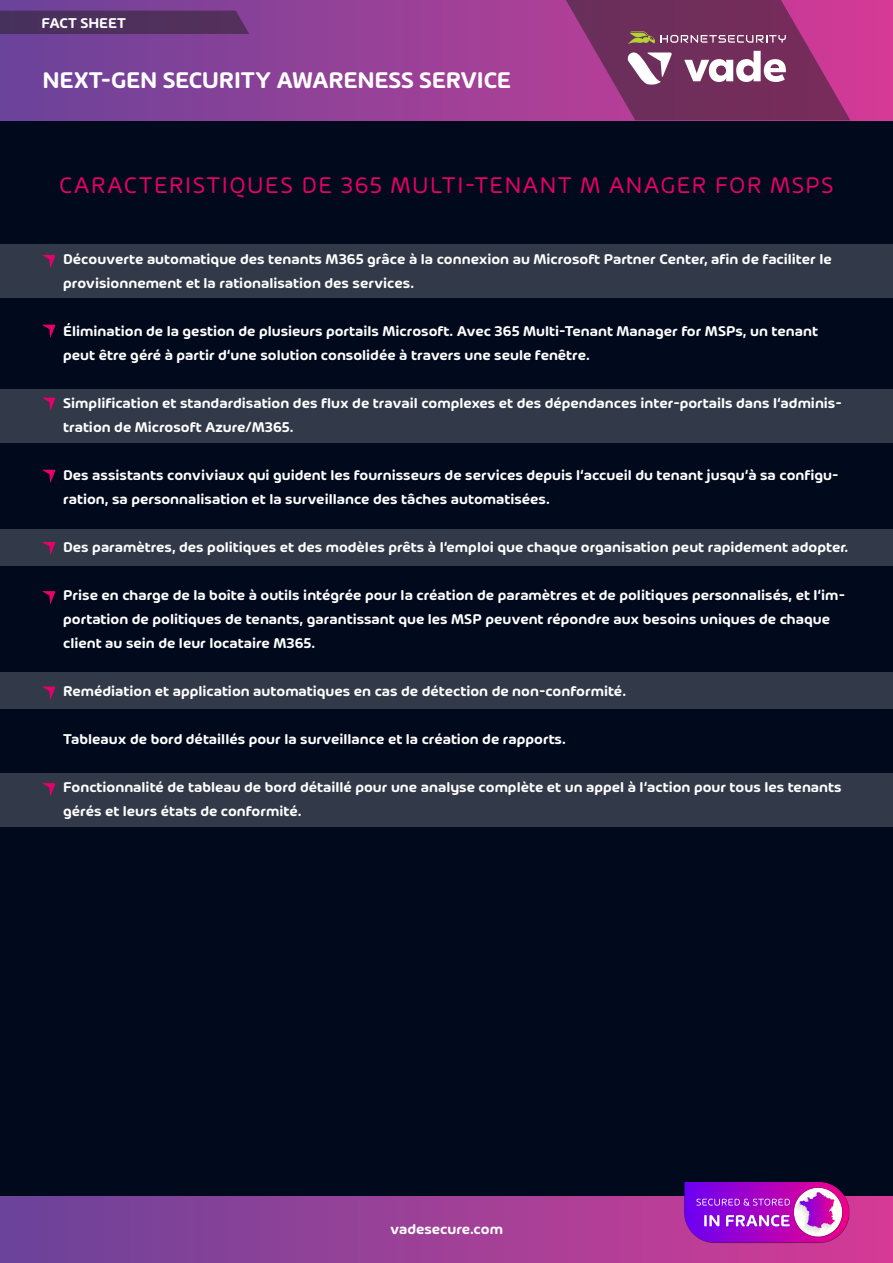
<style>
.page{position:relative;width:893px;height:1263px;background:#fff}
.page>*{position:absolute;margin:0;border:0;box-sizing:border-box;transform-origin:0 0}
.Intro{font:24px "Hornet";letter-spacing:.04em;color:#e60069}
.t1{font:600 24px "Hornet";letter-spacing:-.015em;color:#fff}
.Subhead_Fliesstext{font:600 15px/24px "Hornet";color:#fff}
</style>
<div class="page">
<div style="left:0;top:108px;width:893px;height:1097px;background:#01091c"></div>
<svg style="left:0;top:0;width:893px;height:120px;background:#924097"></svg>
<div style="left:0;top:1196px;width:893px;height:67px;background:linear-gradient(to right,#6a449a,#d53b96)"></div>
<div style="left:0;top:11px;width:249px;height:23px;background:#4e305c"></div>
<svg style="left:558px;top:0;width:292px;height:120px;background:#8f4176"></svg>
<img style="left:667px;top:1182px;width:199px;height:67px">
<svg style="left:696px;top:1192px;width:139px;height:42px;background:#b53ed5"></svg>
<div style="left:0;top:529px;width:893px;height:37px;background:#323948"></div>
<div style="left:0;top:673px;width:893px;height:36px;background:#323948"></div>
<div style="left:0;top:773px;width:893px;height:54px;background:#323948"></div>
<div style="left:0;top:389px;width:893px;height:54px;background:#323948"></div>
<div style="left:0;top:244px;width:893px;height:54px;background:#323948"></div>
<svg style="left:42px;top:255px;width:13px;height:13px"></svg>
<svg style="left:42px;top:325px;width:13px;height:12px"></svg>
<svg style="left:42px;top:398px;width:13px;height:12px"></svg>
<svg style="left:42px;top:470px;width:13px;height:12px"></svg>
<svg style="left:42px;top:542px;width:13px;height:13px"></svg>
<svg style="left:42px;top:591px;width:13px;height:13px"></svg>
<svg style="left:42px;top:686px;width:13px;height:13px"></svg>
<svg style="left:42px;top:783px;width:13px;height:13px"></svg>
<p class="Subhead_Fliesstext" style="left:41px;top:10px;width:86px">FACT SHEET</p>
<h1 class="t1" style="left:43px;top:63px;width:470px">NEXT-GEN SECURITY AWARENESS SERVICE</h1>
<p class="Intro" style="left:59px;top:168px;width:776px">CARACTERISTIQUES DE 365 MULTI-TENANT M ANAGER FOR MSPS</p>
<p class="Subhead_Fliesstext" style="left:63px;top:246px;width:770px">Découverte automatique des tenants M365 grâce à la connexion au Microsoft Partner Center, afin de faciliter le</p>
<p class="Subhead_Fliesstext" style="left:63px;top:270px;width:352px">provisionnement et la rationalisation des services.</p>
<p class="Subhead_Fliesstext" style="left:63px;top:318px;width:756px">Élimination de la gestion de plusieurs portails Microsoft. Avec 365 Multi-Tenant Manager for MSPs, un tenant</p>
<p class="Subhead_Fliesstext" style="left:63px;top:342px;width:528px">peut être géré à partir d‘une solution consolidée à travers une seule fenêtre.</p>
<p class="Subhead_Fliesstext" style="left:63px;top:390px;width:780px">Simplification et standardisation des flux de travail complexes et des dépendances inter-portails dans l‘adminis&shy;tration de Microsoft Azure/M365.</p>
<p class="Subhead_Fliesstext" style="left:63px;top:462px;width:777px">Des assistants conviviaux qui guident les fournisseurs de services depuis l‘accueil du tenant jusqu‘à sa configu&shy;ration, sa personnalisation et la surveillance des tâches automatisées.</p>
<p class="Subhead_Fliesstext" style="left:63px;top:534px;width:787px">Des paramètres, des politiques et des modèles prêts à l‘emploi que chaque organisation peut rapidement adopter.</p>
<p class="Subhead_Fliesstext" style="left:63px;top:582px;width:783px">Prise en charge de la boîte à outils intégrée pour la création de paramètres et de politiques personnalisés, et l‘im&shy;portation de politiques de tenants, garantissant que les MSP peuvent répondre aux besoins uniques de chaque</p>
<p class="Subhead_Fliesstext" style="left:63px;top:630px;width:254px">client au sein de leur locataire M365.</p>
<p class="Subhead_Fliesstext" style="left:63px;top:678px;width:564px">Remédiation et application automatiques en cas de détection de non-conformité.</p>
<p class="Subhead_Fliesstext" style="left:63px;top:726px;width:504px">Tableaux de bord détaillés pour la surveillance et la création de rapports.</p>
<p class="Subhead_Fliesstext" style="left:63px;top:774px;width:780px">Fonctionnalité de tableau de bord détaillé pour une analyse complète et un appel à l‘action pour tous les tenants</p>
<p class="Subhead_Fliesstext" style="left:63px;top:798px;width:240px">gérés et leurs états de conformité.</p>
<p class="Subhead_Fliesstext" style="left:390px;top:1216px;width:114px">vadesecure.com</p>
</div>
